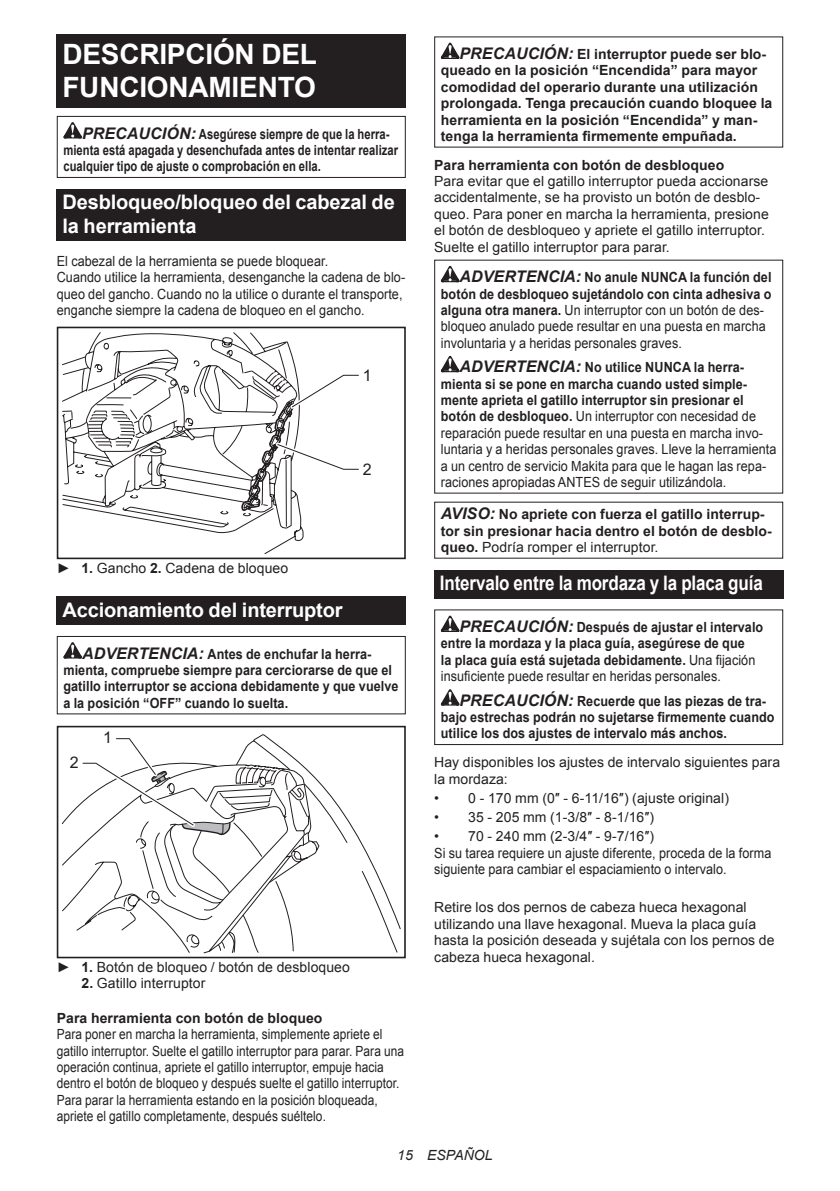
<style>
.page{position:relative;width:840px;height:1191px;background:#fff}
.page>*{position:absolute;margin:0;border:0;box-sizing:border-box;transform-origin:0 0}
.t1{font:700 28px/32.8px "Arial";letter-spacing:-.01em;color:#fff}
.t2{font:700 20px/23.4px "Arial";letter-spacing:-.01em;color:#fff}
.t3{font:700 20px "Arial";letter-spacing:-.01em;color:#fff;scale:.85 1}
.t4{font:16px "Arial";color:#231f20}
.t5{font:14px/16.4px "Arial";letter-spacing:.005em;color:#231f20;scale:.9 1}
.t6{font:14px/16.4px "Arial";letter-spacing:.005em;color:#231f20}
.t7{font:700 14px/16.4px "Arial";letter-spacing:.005em;color:#231f20;scale:.9 1}
.t8{font:700 14px/16.4px "Arial";letter-spacing:.005em;color:#231f20}
.t9{font:14px/16.4px "Arial";letter-spacing:.005em;color:#231f20;scale:.85 1}
.t10{font:700 14px/16.4px "Arial";letter-spacing:.005em;color:#231f20;scale:.8 1}
.t11{font:italic 14px "Arial";letter-spacing:.005em;color:#231f20}
.s1{font-style:italic;font-size:16px}
.s2{font-weight:700}
.s3{font-weight:700;font-style:italic;font-size:16px}
.s4{font-weight:400}
</style>
<div class="page">
<div style="left:57px;top:34px;width:348px;height:74px;background:#231f20"></div>
<svg style="left:63px;top:122px;width:19px;height:16px"></svg>
<div style="left:57px;top:116px;width:348px;height:62px;border:1px solid #231f20"></div>
<div style="left:57px;top:189px;width:348px;height:52px;background:#231f20"></div>
<svg style="left:85px;top:332px;width:219px;height:222px"></svg>
<div style="left:57px;top:327px;width:348px;height:232px;border:2px solid #231f20"></div>
<svg style="left:62px;top:356px;width:297px;height:168px"></svg>
<div style="left:57px;top:596px;width:348px;height:29px;background:#231f20"></div>
<svg style="left:63px;top:642px;width:19px;height:16px"></svg>
<div style="left:57px;top:636px;width:348px;height:78px;border:1px solid #231f20"></div>
<svg style="left:76px;top:734px;width:325px;height:219px"></svg>
<div style="left:57px;top:726px;width:348px;height:232px;border:2px solid #231f20"></div>
<svg style="left:79px;top:734px;width:152px;height:102px"></svg>
<svg style="left:440px;top:43px;width:19px;height:16px"></svg>
<svg style="left:440px;top:266px;width:19px;height:16px"></svg>
<svg style="left:440px;top:356px;width:19px;height:16px"></svg>
<div style="left:434px;top:570px;width:348px;height:28px;background:#231f20"></div>
<svg style="left:440px;top:615px;width:19px;height:17px"></svg>
<svg style="left:440px;top:689px;width:19px;height:16px"></svg>
<div style="left:434px;top:609px;width:348px;height:136px;border:1px solid #231f20"></div>
<h1 class="t1" style="left:62px;top:38px;width:256px">DESCRIPCIÓN DEL<br>FUNCIONAMIENTO</h1>
<p class="t10" style="left:63px;top:126px;width:420px;text-indent:19px"><span class="s1">PRECAUCIÓN:</span> Asegúrese siempre de que la herra&shy;mienta está apagada y desenchufada antes de intentar realizar cualquier tipo de ajuste o comprobación en ella.</p>
<h2 class="t2" style="left:62px;top:191px;width:334px">Desbloqueo/bloqueo del cabezal de la herramienta</h2>
<p class="t5" style="left:57px;top:253px;width:388px">El cabezal de la herramienta se puede bloquear.<br>Cuando utilice la herramienta, desenganche la cadena de blo&shy;queo del gancho. Cuando no la utilice o durante el transporte, enganche siempre la cadena de bloqueo en el gancho.</p>
<p class="t4" style="left:363px;top:364px;width:10px">1</p>
<p class="t4" style="left:363px;top:459px;width:10px">2</p>
<p class="t6" style="left:57px;top:560px;width:233px">► <span class="s2">1.</span> Gancho <span class="s2">2.</span> Cadena de bloqueo</p>
<h2 class="t2" style="left:62px;top:598px;width:281px">Accionamiento del interruptor</h2>
<p class="t7" style="left:63px;top:646px;width:373px;text-indent:19px"><span class="s1">ADVERTENCIA:</span> Antes de enchufar la herra&shy;mienta, compruebe siempre para cerciorarse de que el gatillo interruptor se acciona debidamente y que vuelve a la posición “OFF” cuando lo suelta.</p>
<p class="t4" style="left:103px;top:727px;width:10px">1</p>
<p class="t4" style="left:70px;top:752px;width:10px">2</p>
<p class="t6" style="left:57px;top:959px;width:294px">► <span class="s2">1.</span> Botón de bloqueo / botón de desbloqueo</p>
<p class="t6" style="left:81px;top:975px;width:125px"><span class="s2">2.</span> Gatillo interruptor</p>
<p class="t8" style="left:57px;top:1010px;width:267px">Para herramienta con botón de bloqueo</p>
<p class="t9" style="left:57px;top:1026px;width:410px">Para poner en marcha la herramienta, simplemente apriete el gatillo interruptor. Suelte el gatillo interruptor para parar. Para una operación continua, apriete el gatillo interruptor, empuje hacia dentro el botón de bloqueo y después suelte el gatillo interruptor.<br>Para parar la herramienta estando en la posición bloqueada, apriete el gatillo completamente, después suéltelo.</p>
<p class="t8" style="left:440px;top:46px;width:333px;text-indent:19px"><span class="s1">PRECAUCIÓN:</span> El interruptor puede ser blo&shy;queado en la posición “Encendida” para mayor comodidad del operario durante una utilización prolongada. Tenga precaución cuando bloquee la herramienta en la posición “Encendida” y man&shy;tenga la herramienta firmemente empuñada.</p>
<p class="t8" style="left:434px;top:157px;width:291px">Para herramienta con botón de desbloqueo</p>
<p class="t6" style="left:434px;top:173px;width:336px">Para evitar que el gatillo interruptor pueda accionarse accidentalmente, se ha provisto un botón de desblo&shy;queo. Para poner en marcha la herramienta, presione el botón de desbloqueo y apriete el gatillo interruptor.<br>Suelte el gatillo interruptor para parar.</p>
<p class="t5" style="left:440px;top:269px;width:368px;text-indent:19px"><span class="s3">ADVERTENCIA:</span> <span class="s2">No anule NUNCA la función del botón de desbloqueo sujetándolo con cinta adhesiva o alguna otra manera.</span> Un interruptor con un botón de des&shy;bloqueo anulado puede resultar en una puesta en marcha involuntaria y a heridas personales graves.</p>
<p class="t5" style="left:440px;top:359px;width:374px;text-indent:19px"><span class="s3">ADVERTENCIA:</span> <span class="s2">No utilice NUNCA la herra&shy;mienta si se pone en marcha cuando usted simple&shy;mente aprieta el gatillo interruptor sin presionar el botón de desbloqueo.</span> Un interruptor con necesidad de reparación puede resultar en una puesta en marcha invo&shy;luntaria y a heridas personales graves. Lleve la herramienta a un centro de servicio Makita para que le hagan las repa&shy;raciones apropiadas ANTES de seguir utilizándola.</p>
<p class="t8" style="left:440px;top:506px;width:332px"><span class="s1">AVISO:</span> No apriete con fuerza el gatillo interrup&shy;tor sin presionar hacia dentro el botón de desblo&shy;queo. <span class="s4">Podría romper el interruptor.</span></p>
<h2 class="t3" style="left:439px;top:569px;width:381px">Intervalo entre la mordaza y la placa guía</h2>
<p class="t7" style="left:440px;top:619px;width:359px;text-indent:19px"><span class="s1">PRECAUCIÓN:</span> Después de ajustar el intervalo entre la mordaza y la placa guía, asegúrese de que<br>la placa guía está sujetada debidamente. <span class="s4">Una fijación insuficiente puede resultar en heridas personales.</span></p>
<p class="t7" style="left:440px;top:693px;width:372px;text-indent:19px"><span class="s1">PRECAUCIÓN:</span> Recuerde que las piezas de tra&shy;bajo estrechas podrán no sujetarse firmemente cuando utilice los dos ajustes de intervalo más anchos.</p>
<p class="t6" style="left:434px;top:754px;width:347px">Hay disponibles los ajustes de intervalo siguientes para la mordaza:</p>
<p class="t6" style="left:434px;top:789px;width:296px">• 0 - 170 mm (0″ - 6-11/16″) (ajuste original)</p>
<p class="t6" style="left:434px;top:809px;width:221px">• 35 - 205 mm (1-3/8″ - 8-1/16″)</p>
<p class="t6" style="left:434px;top:828px;width:338px">• 70 - 240 mm (2-3/4″ - 9-7/16″)<br>Si su tarea requiere un ajuste diferente, proceda de la forma siguiente para cambiar el espaciamiento o intervalo.</p>
<p class="t6" style="left:434px;top:899px;width:342px">Retire los dos pernos de cabeza hueca hexagonal utilizando una llave hexagonal. Mueva la placa guía hasta la posición deseada y sujétala con los pernos de cabeza hueca hexagonal.</p>
<p class="t11" style="left:397px;top:1146px;width:97px">15 ESPAÑOL</p>
</div>
